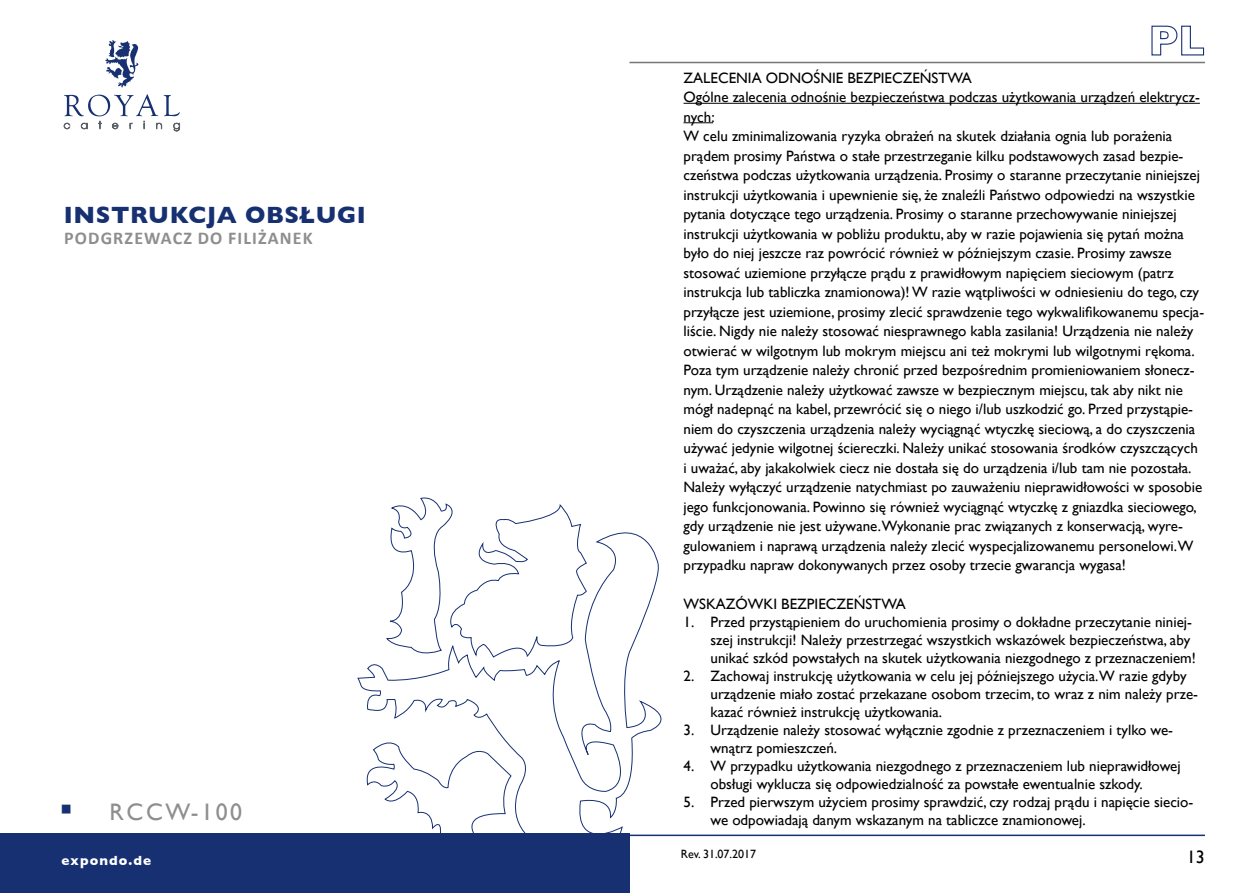
<style>
.page{position:relative;width:1259px;height:893px;background:#fff}
.page>*{position:absolute;margin:0;border:0;box-sizing:border-box;transform-origin:0 0}
.t1{font:700 24px "Gill Sans";letter-spacing:.025em;color:#163072}
.t2{font:23.85px "Gill Sans";letter-spacing:.11em;color:#8e8e8d}
.t3{font:700 18px "Calibri";letter-spacing:.065em;color:#8e8e8d}
.t4{font:18px "Gill Sans";color:#000}
.t5{font:15px/19.5px "Gill Sans";color:#000}
.t6{font:700 13.5px "Gill Sans";letter-spacing:.08em;color:#fff}
.t7{font:12px "Gill Sans";color:#000}
.s1{color:#163072}
</style>
<div class="page">
<svg style="left:357px;top:532px;width:323px;height:361px"></svg>
<svg style="left:363px;top:728px;width:149px;height:105px"></svg>
<svg style="left:386px;top:497px;width:201px;height:161px"></svg>
<svg style="left:105px;top:40px;width:34px;height:48px"></svg>
<svg style="left:63px;top:94px;width:117px;height:38px"></svg>
<div style="left:0;top:833px;width:629px;height:60px;background:#163072"></div>
<hr style="left:683px;top:103px;width:517px;height:1px;background:#000">
<hr style="left:683px;top:122px;width:30px;height:1px;background:#000">
<svg style="left:1151px;top:25px;width:53px;height:31px"></svg>
<hr style="left:629px;top:62px;width:576px;height:1px;background:#777776">
<hr style="left:617px;top:835px;width:588px;height:1px;background:#163072">
<h1 class="t1" style="left:64px;top:200px;width:303px">INSTRUKCJA OBSŁUGI</h1>
<p class="t3" style="left:64px;top:225px;width:250px">PODGRZEWACZ DO FILIŻANEK</p>
<h2 class="t2" style="left:60px;top:798px;width:184px"><span class="s1">▪</span> RCCW-100</h2>
<p class="t6" style="left:61px;top:852px;width:91px">expondo.de</p>
<p class="t5" style="left:683px;top:68px;width:522px">ZALECENIA ODNOŚNIE BEZPIECZEŃSTWA<br>Ogólne zalecenia odnośnie bezpieczeństwa podczas użytkowania urządzeń elektrycz&shy;nych:<br>W celu zminimalizowania ryzyka obrażeń na skutek działania ognia lub porażenia prądem prosimy Państwa o stałe przestrzeganie kilku podstawowych zasad bezpie&shy;czeństwa podczas użytkowania urządzenia. Prosimy o staranne przeczytanie niniejszej instrukcji użytkowania i upewnienie się, że znaleźli Państwo odpowiedzi na wszystkie pytania dotyczące tego urządzenia. Prosimy o staranne przechowywanie niniejszej instrukcji użytkowania w pobliżu produktu, aby w razie pojawienia się pytań można było do niej jeszcze raz powrócić również w późniejszym czasie. Prosimy zawsze stosować uziemione przyłącze prądu z prawidłowym napięciem sieciowym (patrz instrukcja lub tabliczka znamionowa)! W razie wątpliwości w odniesieniu do tego, czy przyłącze jest uziemione, prosimy zlecić sprawdzenie tego wykwalifikowanemu specja&shy;liście. Nigdy nie należy stosować niesprawnego kabla zasilania! Urządzenia nie należy otwierać w wilgotnym lub mokrym miejscu ani też mokrymi lub wilgotnymi rękoma.<br>Poza tym urządzenie należy chronić przed bezpośrednim promieniowaniem słonecz&shy;nym. Urządzenie należy użytkować zawsze w bezpiecznym miejscu, tak aby nikt nie mógł nadepnąć na kabel, przewrócić się o niego i/lub uszkodzić go. Przed przystąpie&shy;niem do czyszczenia urządzenia należy wyciągnąć wtyczkę sieciową, a do czyszczenia używać jedynie wilgotnej ściereczki. Należy unikać stosowania środków czyszczących i uważać, aby jakakolwiek ciecz nie dostała się do urządzenia i/lub tam nie pozostała.<br>Należy wyłączyć urządzenie natychmiast po zauważeniu nieprawidłowości w sposobie jego funkcjonowania. Powinno się również wyciągnąć wtyczkę z gniazdka sieciowego, gdy urządzenie nie jest używane.Wykonanie prac związanych z konserwacją, wyre&shy;gulowaniem i naprawą urządzenia należy zlecić wyspecjalizowanemu personelowi.W przypadku napraw dokonywanych przez osoby trzecie gwarancja wygasa!</p>
<p class="t5" style="left:683px;top:594px;width:224px">WSKAZÓWKI BEZPIECZEŃSTWA</p>
<p class="t5" style="left:710px;top:613px;width:487px;line-height:18px;text-indent:-27px">1. Przed przystąpieniem do uruchomienia prosimy o dokładne przeczytanie niniej&shy;szej instrukcji! Należy przestrzegać wszystkich wskazówek bezpieczeństwa, aby unikać szkód powstałych na skutek użytkowania niezgodnego z przeznaczeniem!</p>
<p class="t5" style="left:710px;top:667px;width:489px;line-height:18px;text-indent:-27px">2. Zachowaj instrukcję użytkowania w celu jej późniejszego użycia.W razie gdyby urządzenie miało zostać przekazane osobom trzecim, to wraz z nim należy prze&shy;kazać również instrukcję użytkowania.</p>
<p class="t5" style="left:710px;top:721px;width:464px;line-height:18px;text-indent:-27px">3. Urządzenie należy stosować wyłącznie zgodnie z przeznaczeniem i tylko we&shy;wnątrz pomieszczeń.</p>
<p class="t5" style="left:710px;top:757px;width:472px;line-height:18px;text-indent:-27px">4. W przypadku użytkowania niezgodnego z przeznaczeniem lub nieprawidłowej obsługi wyklucza się odpowiedzialność za powstałe ewentualnie szkody.</p>
<p class="t5" style="left:710px;top:793px;width:484px;line-height:18px;text-indent:-27px">5. Przed pierwszym użyciem prosimy sprawdzić, czy rodzaj prądu i napięcie siecio&shy;we odpowiadają danym wskazanym na tabliczce znamionowej.</p>
<p class="t4" style="left:1187px;top:846px;width:19px">13</p>
<p class="t7" style="left:681px;top:847px;width:77px">Rev. 31.07.2017</p>
</div>
